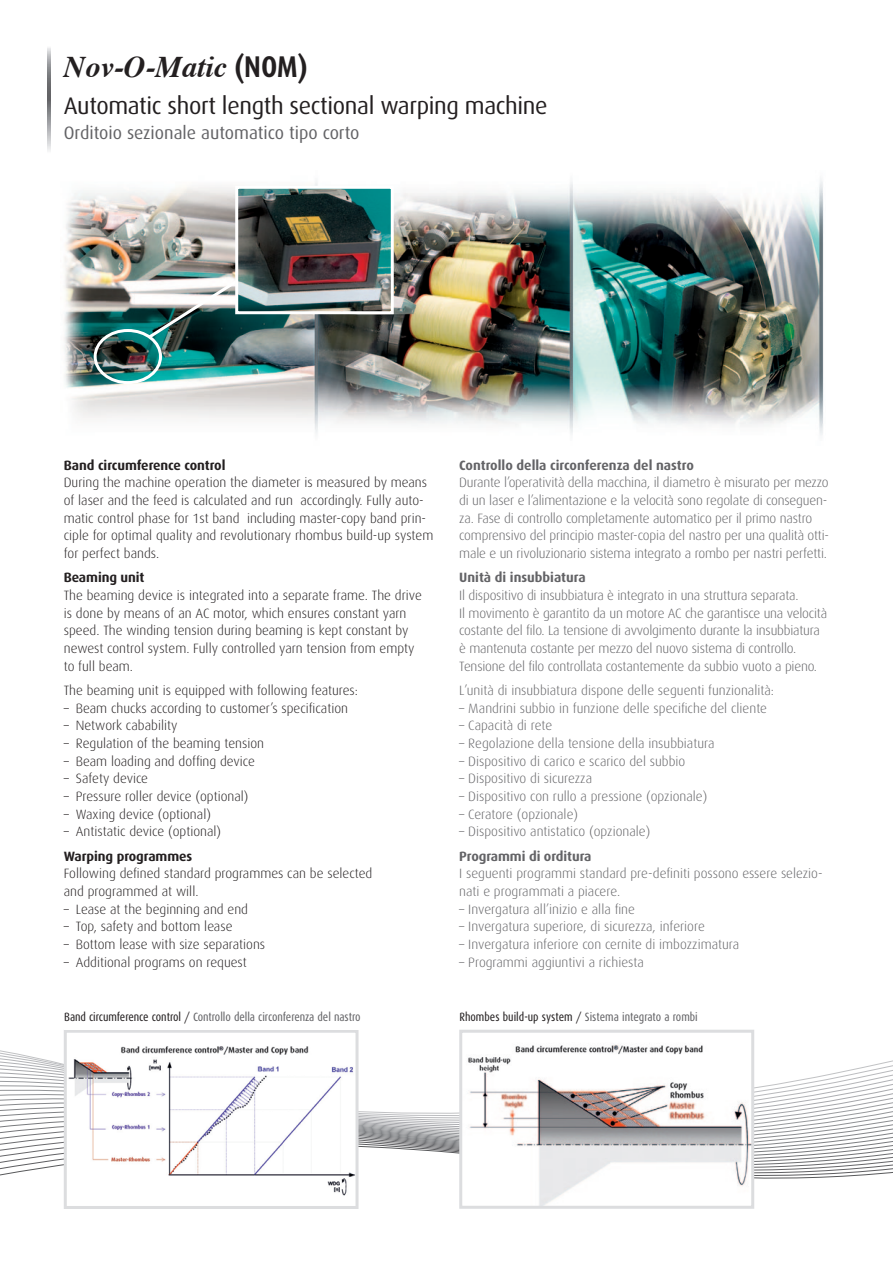
<style>
.page{position:relative;width:893px;height:1263px;background:#fff}
.page>*{position:absolute;margin:0;border:0;box-sizing:border-box;transform-origin:0 0}
.t1{font:italic 700 30px "Times";color:#231f20}
.t2{font:24px "Dax";letter-spacing:-.015em;color:#231f20}
.t3{font:18px "Dax";color:#636366}
.t4{font:300 13.5px/17.7px "Dax";letter-spacing:-.015em;color:#636366}
.t5{font:300 13.5px/17.7px "Dax";color:#231f20}
.t6{font:700 13.5px "Dax";color:#636366}
.t7{font:700 13.5px "Dax";letter-spacing:-.005em;color:#231f20}
.t8{font:12px "Dax Condensed";letter-spacing:-.005em;color:#636366}
.t9{font:12px "Dax Condensed";color:#231f20}
.s1{font-family:"Dax Condensed";font-style:normal}
.s2{color:#231f20}
.s3{color:#636366}
</style>
<div class="page">
<svg style="left:0;top:1051px;width:893px;height:158px"></svg>
<img style="left:68px;top:1046px;width:286px;height:159px">
<div style="left:64px;top:1030px;width:294px;height:179px;border:3px solid #dcdddf"></div>
<img style="left:463px;top:1044px;width:287px;height:161px">
<div style="left:459px;top:1030px;width:295px;height:179px;border:3px solid #dcdddf"></div>
<svg style="left:48px;top:48px;width:3px;height:103px"></svg>
<img style="left:64px;top:179px;width:760px;height:256px">
<img style="left:239px;top:190px;width:151px;height:120px">
<div style="left:235px;top:186px;width:159px;height:128px;border:3px solid #fff"></div>
<div style="left:94px;top:329px;width:68px;height:55px;border:3px solid #fff;border-radius:50%"></div>
<svg style="left:145px;top:278px;width:94px;height:63px"></svg>
<h1 class="t1" style="left:64px;top:39px;width:245px">Nov-O-Matic <span class="s1">(NOM)</span></h1>
<h2 class="t2" style="left:64px;top:92px;width:485px">Automatic short length sectional warping machine</h2>
<h3 class="t3" style="left:64px;top:123px;width:297px">Orditoio sezionale automatico tipo corto</h3>
<p class="t7" style="left:64px;top:457px;width:163px">Band circumference control</p>
<p class="t5" style="left:64px;top:474px;width:371px">During the machine operation the diameter is measured by means of laser and the feed is calculated and run accordingly. Fully auto&shy;matic control phase for 1st band including master-copy band prin&shy;ciple for optimal quality and revolutionary rhombus build-up system for perfect bands.</p>
<p class="t7" style="left:64px;top:570px;width:82px">Beaming unit</p>
<p class="t5" style="left:64px;top:586px;width:360px">The beaming device is integrated into a separate frame. The drive is done by means of an AC motor, which ensures constant yarn speed. The winding tension during beaming is kept constant by newest control system. Fully controlled yarn tension from empty to full beam.</p>
<p class="t5" style="left:64px;top:681px;width:296px">The beaming unit is equipped with following features:</p>
<p class="t5" style="left:64px;top:699px;width:286px">– Beam chucks according to customer’s specification</p>
<p class="t5" style="left:64px;top:717px;width:115px">– Network cabability</p>
<p class="t5" style="left:64px;top:734px;width:202px">– Regulation of the beaming tension</p>
<p class="t5" style="left:64px;top:752px;width:193px">– Beam loading and doffing device</p>
<p class="t5" style="left:64px;top:770px;width:86px">– Safety device</p>
<p class="t5" style="left:64px;top:788px;width:186px">– Pressure roller device (optional)</p>
<p class="t5" style="left:64px;top:805px;width:149px">– Waxing device (optional)</p>
<p class="t5" style="left:64px;top:823px;width:159px">– Antistatic device (optional)</p>
<p class="t7" style="left:64px;top:848px;width:130px">Warping programmes</p>
<p class="t5" style="left:64px;top:865px;width:310px">Following defined standard programmes can be selected and programmed at will.</p>
<p class="t5" style="left:64px;top:900px;width:186px">– Lease at the beginning and end</p>
<p class="t5" style="left:64px;top:918px;width:170px">– Top, safety and bottom lease</p>
<p class="t5" style="left:64px;top:936px;width:203px">– Bottom lease with size separations</p>
<p class="t5" style="left:64px;top:953px;width:185px">– Additional programs on request</p>
<p class="t6" style="left:459px;top:457px;width:236px">Controllo della circonferenza del nastro</p>
<p class="t4" style="left:459px;top:474px;width:371px">Durante l’operatività della macchina, il diametro è misurato per mezzo di un laser e l’alimentazione e la velocità sono regolate di conseguen&shy;za. Fase di controllo completamente automatico per il primo nastro comprensivo del principio master-copia del nastro per una qualità otti&shy;male e un rivoluzionario sistema integrato a rombo per nastri perfetti.</p>
<p class="t6" style="left:459px;top:570px;width:128px">Unità di insubbiatura</p>
<p class="t4" style="left:459px;top:586px;width:369px">Il dispositivo di insubbiatura è integrato in una struttura separata.<br>Il movimento è garantito da un motore AC che garantisce una velocità costante del filo. La tensione di avvolgimento durante la insubbiatura è mantenuta costante per mezzo del nuovo sistema di controllo.<br>Tensione del filo controllata costantemente da subbio vuoto a pieno.</p>
<p class="t4" style="left:459px;top:681px;width:316px">L’unità di insubbiatura dispone delle seguenti funzionalità:</p>
<p class="t4" style="left:459px;top:699px;width:309px">– Mandrini subbio in funzione delle specifiche del cliente</p>
<p class="t4" style="left:459px;top:717px;width:94px">– Capacità di rete</p>
<p class="t4" style="left:459px;top:734px;width:257px">– Regolazione della tensione della insubbiatura</p>
<p class="t4" style="left:459px;top:752px;width:228px">– Dispositivo di carico e scarico del subbio</p>
<p class="t4" style="left:459px;top:770px;width:135px">– Dispositivo di sicurezza</p>
<p class="t4" style="left:459px;top:788px;width:250px">– Dispositivo con rullo a pressione (opzionale)</p>
<p class="t4" style="left:459px;top:805px;width:120px">– Ceratore (opzionale)</p>
<p class="t4" style="left:459px;top:823px;width:193px">– Dispositivo antistatico (opzionale)</p>
<p class="t6" style="left:459px;top:848px;width:134px">Programmi di orditura</p>
<p class="t4" style="left:459px;top:865px;width:365px">I seguenti programmi standard pre-definiti possono essere selezio&shy;nati e programmati a piacere.</p>
<p class="t4" style="left:459px;top:900px;width:177px">– Invergatura all’inizio e alla fine</p>
<p class="t4" style="left:459px;top:918px;width:247px">– Invergatura superiore, di sicurezza, inferiore</p>
<p class="t4" style="left:459px;top:936px;width:281px">– Invergatura inferiore con cernite di imbozzimatura</p>
<p class="t4" style="left:459px;top:953px;width:186px">– Programmi aggiuntivi a richiesta</p>
<p class="t8" style="left:64px;top:1010px;width:298px"><span class="s2">Band circumference control /</span> Controllo della circonferenza del nastro</p>
<p class="t9" style="left:459px;top:1010px;width:240px">Rhombes build-up system / <span class="s3">Sistema integrato a rombi</span></p>
</div>
